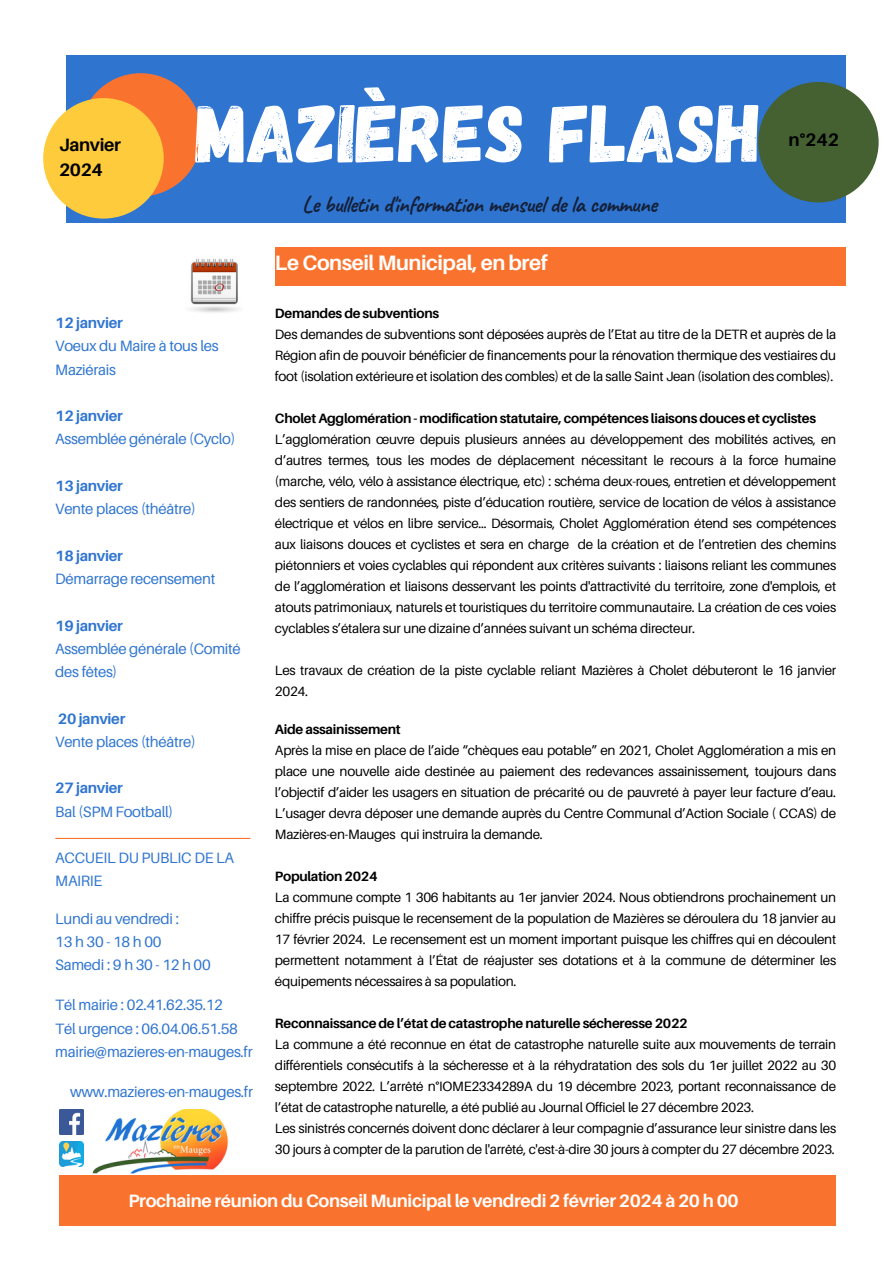
<style>
.page{position:relative;width:893px;height:1264px;background:#fff}
.page>*{position:absolute;margin:0;border:0;box-sizing:border-box;transform-origin:0 0}
.t1{font:82.05px "Gagalin";color:#fff}
.t2{font:700 23.1px "Caveat";letter-spacing:-.02em;color:#152039}
.t3{font:700 20.85px "Aileron";letter-spacing:-.02em;color:#fff}
.t4{font:700 18px "Aileron";color:#000}
.t5{font:700 17.85px "Aileron";letter-spacing:-.02em;color:#fff}
.t6{font:700 17.85px "Aileron";letter-spacing:-.02em;color:#000}
.t7{font:15px/23.2px "Aileron";letter-spacing:-.02em;color:#2f75d0}
.t8{font:700 15px "Aileron";letter-spacing:-.02em;color:#2f75d0}
.t9{font:15px "Aileron";letter-spacing:.08em;color:#2f75d0}
.t10{font:13.5px/21px "Aileron";letter-spacing:-.02em;color:#000;text-align:justify}
.t11{font:700 13.5px "Aileron";letter-spacing:-.02em;color:#000}
</style>
<div class="page">
<div style="left:275px;top:248px;width:570px;height:37px;background:#fa732e"></div>
<div style="left:59px;top:1175px;width:776px;height:50px;background:#fa732e"></div>
<div style="left:66px;top:55px;width:779px;height:168px;background:#2f75d0"></div>
<div style="left:79px;top:73px;width:123px;height:123px;background:#fa732e;border-radius:50%"></div>
<div style="left:43px;top:98px;width:121px;height:120px;background:#fecb3c;border-radius:50%"></div>
<div style="left:758px;top:82px;width:120px;height:120px;background:#456132;border-radius:50%"></div>
<img style="left:190px;top:259px;width:49px;height:54px">
<img style="left:92px;top:1109px;width:136px;height:65px">
<hr style="left:55px;top:837px;width:195px;height:2px;background:#fa732e">
<img style="left:59px;top:1109px;width:25px;height:25px">
<img style="left:59px;top:1141px;width:25px;height:25px">
<p class="t6" style="left:59px;top:134px;width:63px">Janvier</p>
<p class="t6" style="left:59px;top:158px;width:45px">2024</p>
<p class="t1" style="left:196px;top:80px;width:567px">MAZIÈRES FLASH</p>
<p class="t2" style="left:302px;top:190px;width:356px">Le bulletin d'information mensuel de la commune</p>
<p class="t4" style="left:788px;top:128px;width:52px">n°242</p>
<p class="t8" style="left:55px;top:313px;width:69px">12 janvier</p>
<p class="t7" style="left:55px;top:334px;width:165px">Voeux du Maire à tous les<br>Maziérais</p>
<p class="t8" style="left:55px;top:406px;width:69px">12 janvier</p>
<p class="t7" style="left:55px;top:427px;width:182px">Assemblée générale (Cyclo)</p>
<p class="t8" style="left:55px;top:476px;width:69px">13 janvier</p>
<p class="t7" style="left:55px;top:497px;width:142px">Vente places (théâtre)</p>
<p class="t8" style="left:55px;top:546px;width:69px">18 janvier</p>
<p class="t7" style="left:55px;top:567px;width:162px">Démarrage recensement</p>
<p class="t8" style="left:55px;top:616px;width:69px">19 janvier</p>
<p class="t7" style="left:55px;top:636px;width:187px">Assemblée générale (Comité des fêtes)</p>
<p class="t8" style="left:58px;top:709px;width:69px">20 janvier</p>
<p class="t7" style="left:55px;top:729px;width:142px">Vente places (théâtre)</p>
<p class="t8" style="left:55px;top:778px;width:69px">27 janvier</p>
<p class="t7" style="left:55px;top:799px;width:119px">Bal (SPM Football)</p>
<p class="t7" style="left:55px;top:846px;width:180px">ACCUEIL DU PUBLIC DE LA<br>MAIRIE</p>
<p class="t7" style="left:55px;top:906px;width:125px">Lundi au vendredi :</p>
<p class="t9" style="left:55px;top:932px;width:108px">13h30-18h00</p>
<p class="t7" style="left:55px;top:953px;width:157px">Samedi:9h30-12h00</p>
<p class="t7" style="left:55px;top:993px;width:169px">Tél mairie : 02.41.62.35.12</p>
<p class="t7" style="left:55px;top:1016px;width:184px">Tél urgence : 06.04.06.51.58</p>
<p class="t7" style="left:55px;top:1039px;width:199px">mairie@mazieres-en-mauges.fr</p>
<p class="t7" style="left:70px;top:1079px;width:184px">www.mazieres-en-mauges.fr</p>
<p class="t3" style="left:275px;top:250px;width:274px">Le Conseil Municipal, en bref</p>
<p class="t11" style="left:275px;top:305px;width:166px">Demandes de subventions</p>
<p class="t10" style="left:275px;top:323px;width:562px">Des demandes de subventions sont déposées auprès de l’Etat au titre de la DETR et auprès de la Région afin de pouvoir bénéficier de financements pour la rénovation thermique des vestiaires du foot (isolation extérieure et isolation des combles) et de la salle Saint Jean (isolation des combles).</p>
<p class="t11" style="left:275px;top:410px;width:542px">Cholet Agglomération - modification statutaire, compétences liaisons douces et cyclistes</p>
<p class="t10" style="left:275px;top:428px;width:562px">L’agglomération œuvre depuis plusieurs années au développement des mobilités actives, en d’autres termes, tous les modes de déplacement nécessitant le recours à la force humaine (marche, vélo, vélo à assistance électrique, etc) : schéma deux-roues, entretien et développement des sentiers de randonnées, piste d’éducation routière, service de location de vélos à assistance électrique et vélos en libre service... Désormais, Cholet Agglomération étend ses compétences aux liaisons douces et cyclistes et sera en charge de la création et de l’entretien des chemins piétonniers et voies cyclables qui répondent aux critères suivants : liaisons reliant les communes de l’agglomération et liaisons desservant les points d'attractivité du territoire, zone d'emplois, et atouts patrimoniaux, naturels et touristiques du territoire communautaire. La création de ces voies cyclables s’étalera sur une dizaine d’années suivant un schéma directeur.</p>
<p class="t10" style="left:275px;top:659px;width:562px">Les travaux de création de la piste cyclable reliant Mazières à Cholet débuteront le 16 janvier<br>2024.</p>
<p class="t11" style="left:275px;top:720px;width:127px">Aide assainissement</p>
<p class="t10" style="left:275px;top:739px;width:562px">Après la mise en place de l’aide “chèques eau potable” en 2021, Cholet Agglomération a mis en place une nouvelle aide destinée au paiement des redevances assainissement, toujours dans l’objectif d’aider les usagers en situation de précarité ou de pauvreté à payer leur facture d’eau.<br>L’usager devra déposer une demande auprès du Centre Communal d’Action Sociale ( CCAS) de Mazières-en-Mauges qui instruira la demande.</p>
<p class="t11" style="left:275px;top:867px;width:104px">Population 2024</p>
<p class="t10" style="left:275px;top:886px;width:562px">La commune compte 1 306 habitants au 1er janvier 2024. Nous obtiendrons prochainement un chiffre précis puisque le recensement de la population de Mazières se déroulera du 18 janvier au 17 février 2024. Le recensement est un moment important puisque les chiffres qui en découlent permettent notamment à l’État de réajuster ses dotations et à la commune de déterminer les équipements nécessaires à sa population.</p>
<p class="t11" style="left:275px;top:1014px;width:414px">Reconnaissance de l’état de catastrophe naturelle sécheresse 2022</p>
<p class="t10" style="left:275px;top:1033px;width:562px">La commune a été reconnue en état de catastrophe naturelle suite aux mouvements de terrain différentiels consécutifs à la sécheresse et à la réhydratation des sols du 1er juillet 2022 au 30 septembre 2022. L’arrêté n°IOME2334289A du 19 décembre 2023, portant reconnaissance de l’état de catastrophe naturelle, a été publié au Journal Officiel le 27 décembre 2023.</p>
<p class="t10" style="left:275px;top:1117px;width:562px">Les sinistrés concernés doivent donc déclarer à leur compagnie d’assurance leur sinistre dans les<br>30 jours à compter de la parution de l'arrêté, c'est-à-dire 30 jours à compter du 27 décembre 2023.</p>
<p class="t5" style="left:128px;top:1189px;width:611px">Prochaine réunion du Conseil Municipal le vendredi 2 février 2024 à 20 h 00</p>
</div>
